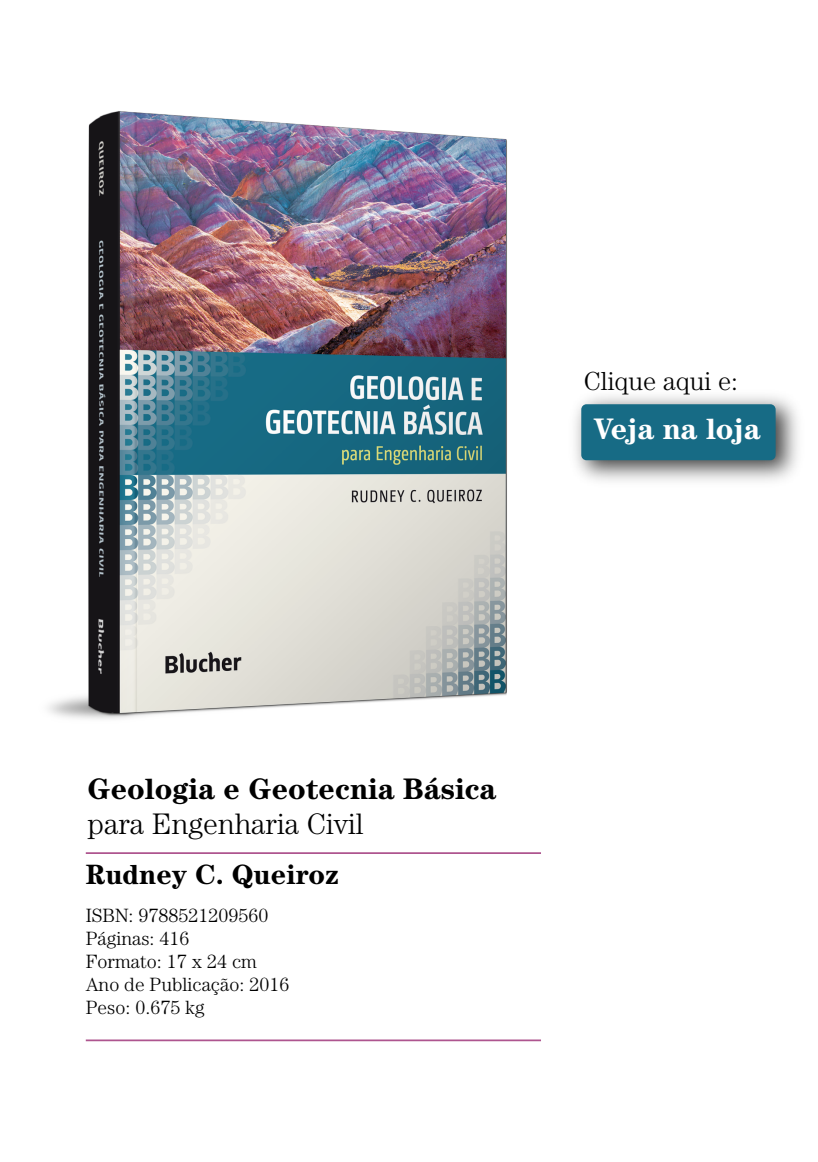
<style>
.page{position:relative;width:818px;height:1162px;background:#fff}
.page>*{position:absolute;margin:0;border:0;box-sizing:border-box;transform-origin:0 0}
.t1{font:700 29.75px "Century";color:#000}
.t2{font:300 29.75px "Century";color:#000}
.t3{font:700 29.75px "Century";color:#fff}
.t4{font:700 28px "Century";color:#000}
.t5{font:300 26.25px "Century";color:#000}
.t6{font:300 19.25px/23.1px "Century";color:#000}
</style>
<div class="page">
<img style="left:48px;top:111px;width:459px;height:743px">
<img style="left:575px;top:396px;width:223px;height:85px">
<div style="left:581px;top:404px;width:194px;height:56px;background:#176b85;border-radius:5px"></div>
<hr style="left:86px;top:852px;width:455px;height:2px;background:#ae558f">
<hr style="left:86px;top:1040px;width:455px;height:1px;background:#ae558f">
<h3 class="t5" style="left:584px;top:366px;width:156px">Clique aqui e:</h3>
<h1 class="t3" style="left:594px;top:411px;width:168px">Veja na loja</h1>
<h1 class="t1" style="left:88px;top:771px;width:410px">Geologia e Geotecnia Básica</h1>
<h1 class="t2" style="left:88px;top:807px;width:277px">para Engenharia Civil</h1>
<h2 class="t4" style="left:86px;top:858px;width:255px">Rudney C. Queiroz</h2>
<p class="t6" style="left:86px;top:903px;width:205px">ISBN: 9788521209560<br>Páginas: 416<br>Formato: 17 x 24 cm<br>Ano de Publicação: 2016<br>Peso: 0.675 kg</p>
</div>
